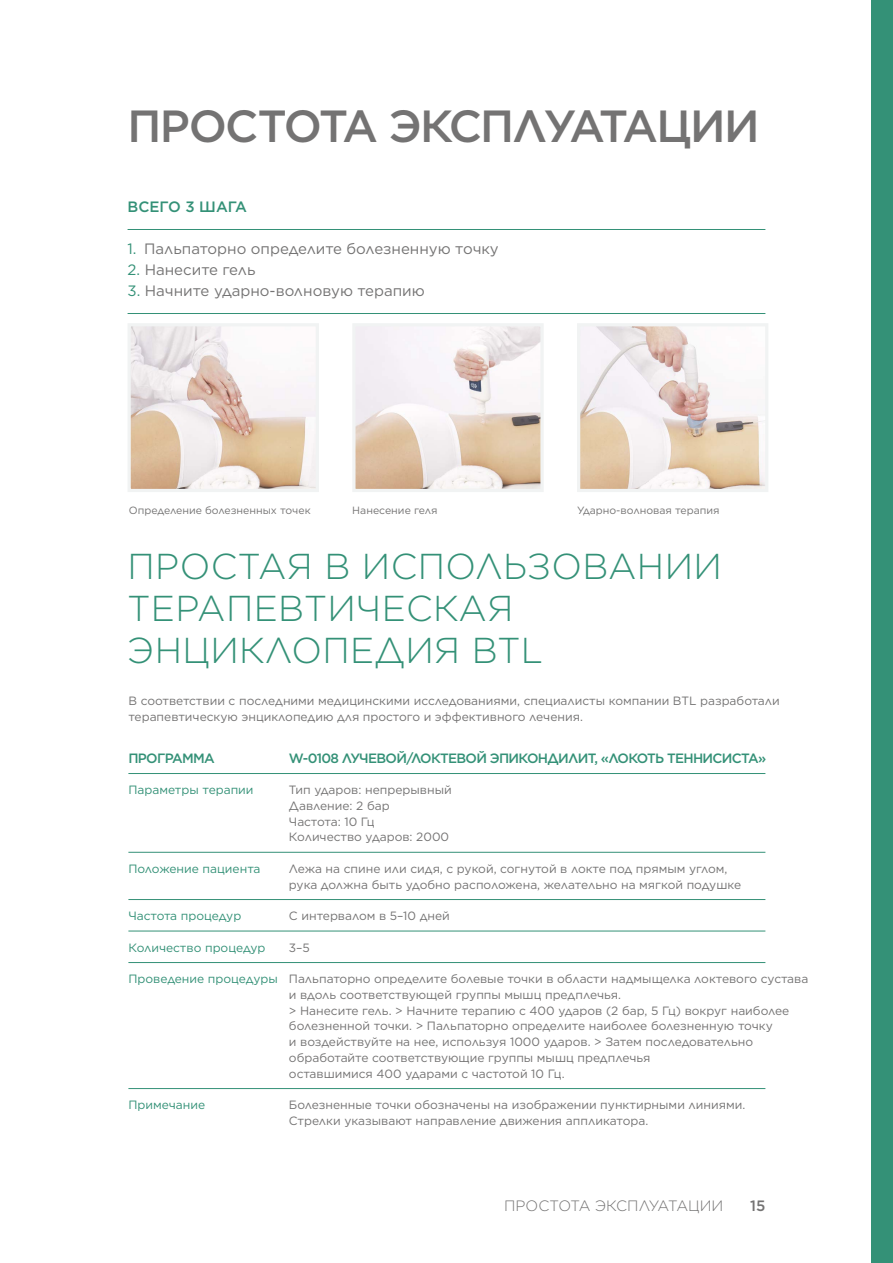
<style>
.page{position:relative;width:893px;height:1263px;background:#fff}
.page>*{position:absolute;margin:0;border:0;box-sizing:border-box;transform-origin:0 0}
.t1{font:500 45px "Gotham";letter-spacing:-.04em;color:#747373}
.t2{font:300 36px/42px "Gotham";letter-spacing:.01em;color:#349177}
.t3{font:15px "Gotham";color:#747373}
.t4{font:300 15px "Gotham";color:#747373}
.t5{font:500 15px "Gotham";color:#349177}
.t6{font:500 15px "Gotham";color:#747373}
.t7{font:500 13.5px "Gotham";letter-spacing:-.05em;color:#349177}
.t8{font:12px/15.8px "Gotham";color:#747373}
.t9{font:12px "Gotham";color:#349177}
.t10{font:10.5px "Gotham";color:#747373}
.s1{color:#349177}
</style>
<div class="page">
<hr style="left:128px;top:229px;width:637px;height:1px;background:#349177">
<hr style="left:128px;top:313px;width:637px;height:1px;background:#349177">
<svg style="left:128px;top:323px;width:191px;height:169px"></svg>
<svg style="left:353px;top:323px;width:190px;height:169px"></svg>
<svg style="left:577px;top:323px;width:191px;height:169px"></svg>
<hr style="left:128px;top:773px;width:637px;height:1px;background:#349177">
<hr style="left:128px;top:852px;width:637px;height:1px;background:#349177">
<hr style="left:128px;top:899px;width:637px;height:1px;background:#349177">
<hr style="left:128px;top:931px;width:637px;height:1px;background:#349177">
<hr style="left:128px;top:962px;width:637px;height:1px;background:#349177">
<hr style="left:128px;top:1088px;width:637px;height:1px;background:#349177">
<div style="left:872px;top:0;width:21px;height:1263px;background:#349177"></div>
<h1 class="t1" style="left:128px;top:97px;width:634px">ПРОСТОТА ЭКСПЛУАТАЦИИ</h1>
<p class="t5" style="left:128px;top:197px;width:121px">ВСЕГО 3 ШАГА</p>
<p class="t3" style="left:128px;top:239px;width:373px"><span class="s1">1.</span> Пальпаторно определите болезненную точку</p>
<p class="t3" style="left:128px;top:260px;width:129px"><span class="s1">2.</span> Нанесите гель</p>
<p class="t3" style="left:128px;top:281px;width:299px"><span class="s1">3.</span> Начните ударно-волновую терапию</p>
<p class="t10" style="left:129px;top:504px;width:183px">Определение болезненных точек</p>
<p class="t10" style="left:352px;top:504px;width:87px">Нанесение геля</p>
<p class="t10" style="left:577px;top:504px;width:144px">Ударно-волновая терапия</p>
<h2 class="t2" style="left:128px;top:545px;width:596px">ПРОСТАЯ В ИСПОЛЬЗОВАНИИ<br>ТЕРАПЕВТИЧЕСКАЯ<br>ЭНЦИКЛОПЕДИЯ BTL</h2>
<p class="t8" style="left:128px;top:692px;width:653px">В соответствии с последними медицинскими исследованиями, специалисты компании BTL разработали терапевтическую энциклопедию для простого и эффективного лечения.</p>
<p class="t7" style="left:128px;top:749px;width:88px">ПРОГРАММА</p>
<p class="t7" style="left:289px;top:749px;width:479px">W-0108 ЛУЧЕВОЙ/ЛОКТЕВОЙ ЭПИКОНДИЛИТ, «ЛОКОТЬ ТЕННИСИСТА»</p>
<p class="t9" style="left:128px;top:782px;width:127px">Параметры терапии</p>
<p class="t8" style="left:289px;top:782px;width:164px">Тип ударов: непрерывный<br>Давление: 2 бар<br>Частота: 10 Гц<br>Количество ударов: 2000</p>
<p class="t9" style="left:128px;top:861px;width:134px">Положение пациента</p>
<p class="t8" style="left:289px;top:860px;width:454px">Лежа на спине или сидя, с рукой, согнутой в локте под прямым углом, рука должна быть удобно расположена, желательно на мягкой подушке</p>
<p class="t9" style="left:128px;top:908px;width:114px">Частота процедур</p>
<p class="t8" style="left:289px;top:908px;width:163px">С интервалом в 5–10 дней</p>
<p class="t9" style="left:128px;top:940px;width:139px">Количество процедур</p>
<p class="t8" style="left:289px;top:939px;width:23px">3–5</p>
<p class="t8" style="left:289px;top:971px;width:521px;text-indent:-160px"><span class="s1">Проведение процедуры</span> Пальпаторно определите болевые точки в области надмыщелка локтевого сустава и вдоль соответствующей группы мышц предплечья.<br>&gt; Нанесите гель. &gt; Начните терапию с 400 ударов (2 бар, 5 Гц) вокруг наиболее болезненной точки. &gt; Пальпаторно определите наиболее болезненную точку<br>и воздействуйте на нее, используя 1000 ударов. &gt; Затем последовательно обработайте соответствующие группы мышц предплечья<br>оставшимися 400 ударами с частотой 10 Гц.</p>
<p class="t9" style="left:128px;top:1097px;width:78px">Примечание</p>
<p class="t8" style="left:289px;top:1097px;width:458px">Болезненные точки обозначены на изображении пунктирными линиями.<br>Стрелки указывают направление движения аппликатора.</p>
<p class="t4" style="left:504px;top:1196px;width:221px">ПРОСТОТА ЭКСПЛУАТАЦИИ</p>
<p class="t6" style="left:750px;top:1196px;width:17px">15</p>
</div>
